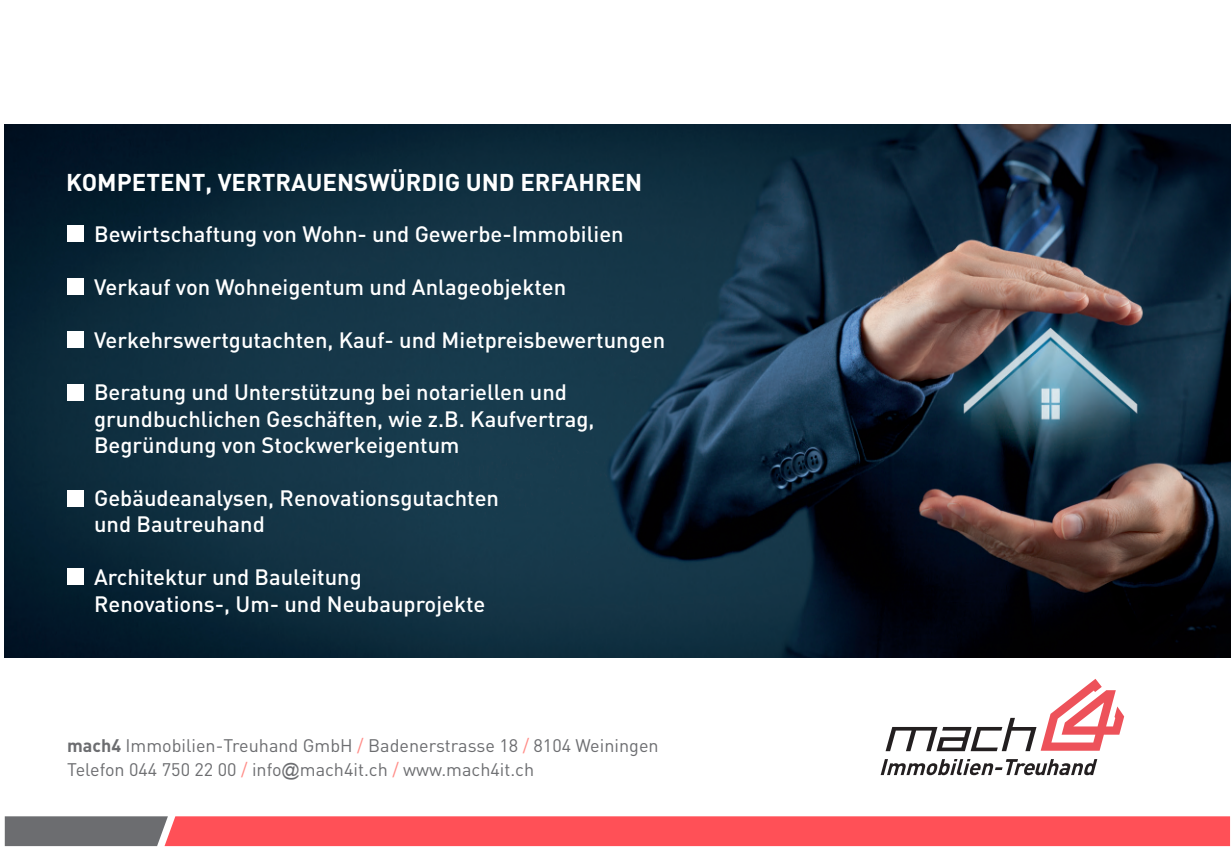
<style>
.page{position:relative;width:1232px;height:849px;background:#fff}
.page>*{position:absolute;margin:0;border:0;box-sizing:border-box;transform-origin:0 0}
.t1{font:700 24px "DIN";color:#fff}
.t2{font:500 22px/26.4px "DIN";color:#fff}
.t3{font:18px/24px "DIN";color:#6c6d70}
.s1{font-weight:700}
.s2{color:#ff8b86}
.s3{font-family:"Arial"}
</style>
<div class="page">
<img style="left:5px;top:124px;width:1224px;height:533px">
<svg style="left:880px;top:759px;width:216px;height:16px"></svg>
<svg style="left:885px;top:679px;width:238px;height:72px"></svg>
<div style="left:67px;top:226px;width:17px;height:16px;background:#fff"></div>
<div style="left:67px;top:279px;width:17px;height:16px;background:#fff"></div>
<div style="left:67px;top:332px;width:17px;height:16px;background:#fff"></div>
<div style="left:67px;top:385px;width:17px;height:16px;background:#fff"></div>
<div style="left:67px;top:490px;width:17px;height:16px;background:#fff"></div>
<div style="left:67px;top:569px;width:17px;height:16px;background:#fff"></div>
<svg style="left:4px;top:816px;width:1227px;height:31px;background:#ec5b61"></svg>
<p class="t1" style="left:66px;top:167px;width:577px">KOMPETENT, VERTRAUENSWÜRDIG UND ERFAHREN</p>
<p class="t2" style="left:94px;top:220px;width:531px">Bewirtschaftung von Wohn- und Gewerbe-Immobilien</p>
<p class="t2" style="left:94px;top:273px;width:473px">Verkauf von Wohneigentum und Anlageobjekten</p>
<p class="t2" style="left:94px;top:326px;width:572px">Verkehrswertgutachten, Kauf- und Mietpreisbewertungen</p>
<p class="t2" style="left:94px;top:378px;width:502px">Beratung und Unterstützung bei notariellen und grundbuchlichen Geschäften, wie z.B. Kaufvertrag,<br>Begründung von Stockwerkeigentum</p>
<p class="t2" style="left:94px;top:484px;width:406px">Gebäudeanalysen, Renovationsgutachten und Bautreuhand</p>
<p class="t2" style="left:94px;top:563px;width:393px">Architektur und Bauleitung<br>Renovations-, Um- und Neubauprojekte</p>
<p class="t3" style="left:67px;top:733px;width:593px"><span class="s1">mach4</span> Immobilien-Treuhand GmbH <span class="s2">/</span> Badenerstrasse 18 <span class="s2">/</span> 8104 Weiningen<br>Telefon 044 750 22 00 <span class="s2">/</span> info<span class="s3">@</span>mach4it.ch <span class="s2">/</span> www.mach4it.ch</p>
</div>
